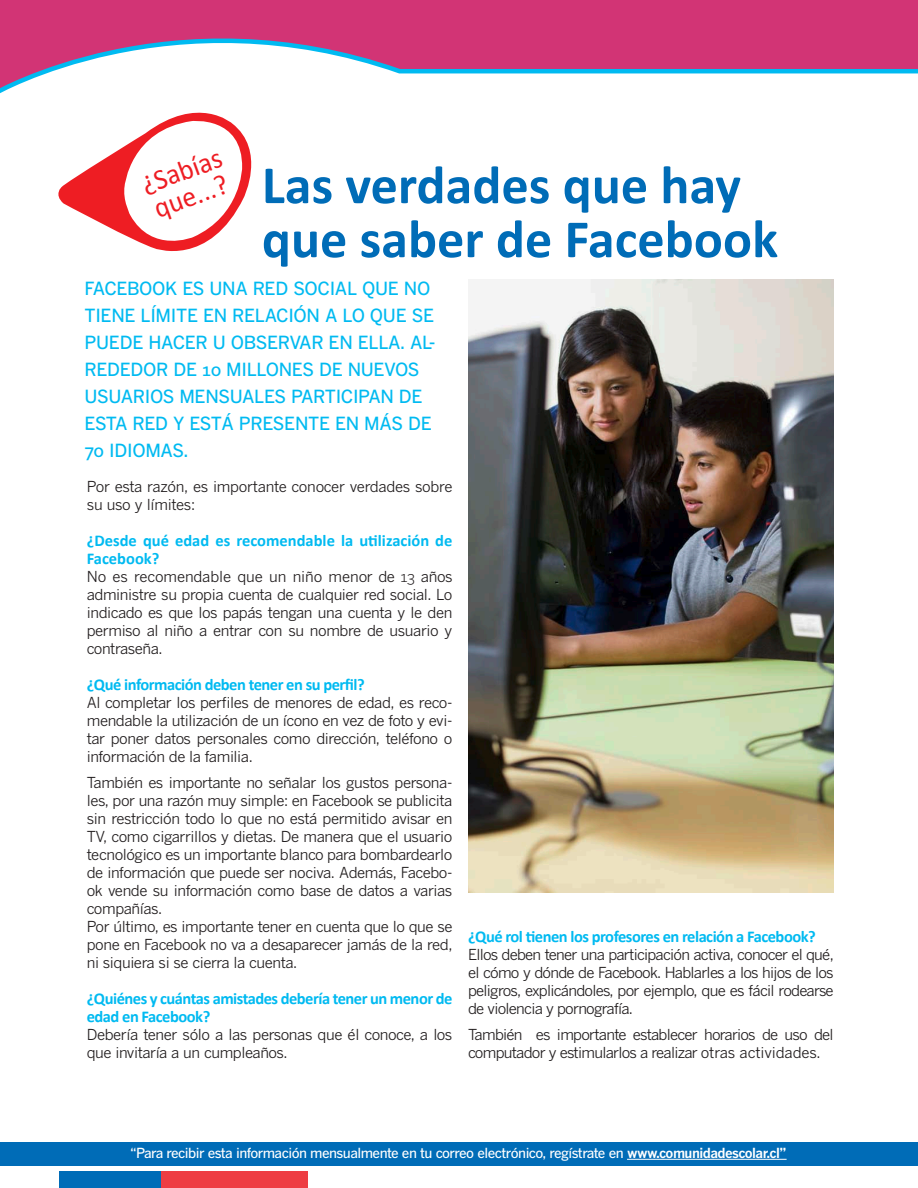
<style>
.page{position:relative;width:918px;height:1188px;background:#fff}
.page>*{position:absolute;margin:0;border:0;box-sizing:border-box;transform-origin:0 0}
.CREDITO_CARTA{font:700 54.15px/54px "Calibri";color:#006cb7}
.CREDITO_CARTA-2{font:28.5px "Calibri";color:#ee1d23}
.t1{font:500 18px/27px "Benton Gothic";letter-spacing:-.02em;color:#00baf1}
.t2{font:700 16.5px/18px "Calibri";letter-spacing:-.03em;color:#00baf1}
.t3{font:700 16.5px/18px "Calibri";color:#00baf1}
.t4{font:15px/18px "Benton Gothic";letter-spacing:-.03em;color:#231f20;text-align:justify}
.t5{font:15px/18px "Benton Gothic";letter-spacing:-.05em;color:#231f20}
.t6{font:500 13.8px "Benton Gothic OS";letter-spacing:-.04em;color:#fff}
.s1{font-weight:700}
</style>
<div class="page">
<div style="left:0;top:1142px;width:918px;height:24px;background:#006cb7"></div>
<hr style="left:627px;top:1159px;width:160px;height:1px;background:#fff">
<svg style="left:58px;top:164px;width:194px;height:87px"></svg>
<svg style="left:0;top:0;width:918px;height:164px"></svg>
<div style="left:59px;top:1171px;width:102px;height:17px;background:#006cb7"></div>
<div style="left:161px;top:1171px;width:146px;height:17px;background:#ee3d43"></div>
<img style="left:468px;top:280px;width:366px;height:612px">
<p class="CREDITO_CARTA-2" style="left:136px;top:169px;width:85px;rotate:-20deg">¿Sabías</p>
<p class="CREDITO_CARTA-2" style="left:149px;top:193px;width:78px;rotate:-20deg">que...?</p>
<p class="CREDITO_CARTA" style="left:262px;top:156px;width:518px">Las verdades que hay que saber de Facebook</p>
<p class="t1" style="left:85px;top:274px;width:353px">FACEBOOK ES UNA RED SOCIAL QUE NO<br>TIENE LÍMITE EN RELACIÓN A LO QUE SE<br>PUEDE HACER U OBSERVAR EN ELLA. AL-<br>REDEDOR DE 10 MILLONES DE NUEVOS<br>USUARIOS MENSUALES PARTICIPAN DE<br>ESTA RED Y ESTÁ PRESENTE EN MÁS DE<br>70 IDIOMAS.</p>
<p class="t4" style="left:87px;top:477px;width:367px">Por esta razón, es importante conocer verdades sobre su uso y límites:</p>
<p class="t3" style="left:87px;top:530px;width:367px">¿Desde qué edad es recomendable la utilización de<br>Facebook?</p>
<p class="t4" style="left:87px;top:567px;width:367px">No es recomendable que un niño menor de 13 años administre su propia cuenta de cualquier red social. Lo indicado es que los papás tengan una cuenta y le den permiso al niño a entrar con su nombre de usuario y contraseña.</p>
<p class="t2" style="left:87px;top:674px;width:279px">¿Qué información deben tener en su perfil?</p>
<p class="t4" style="left:87px;top:693px;width:367px">Al completar los perfiles de menores de edad, es reco&shy;mendable la utilización de un ícono en vez de foto y evi&shy;tar poner datos personales como dirección, teléfono o información de la familia.</p>
<p class="t4" style="left:87px;top:773px;width:367px">También es importante no señalar los gustos persona&shy;les, por una razón muy simple: en Facebook se publicita sin restricción todo lo que no está permitido avisar en TV, como cigarrillos y dietas. De manera que el usuario tecnológico es un importante blanco para bombardearlo de información que puede ser nociva. Además, Facebo&shy;ok vende su información como base de datos a varias compañías.</p>
<p class="t4" style="left:87px;top:917px;width:367px">Por último, es importante tener en cuenta que lo que se pone en Facebook no va a desaparecer jamás de la red, ni siquiera si se cierra la cuenta.</p>
<p class="t2" style="left:87px;top:989px;width:367px">¿Quiénes y cuántas amistades debería tener un menor de edad en Facebook?</p>
<p class="t4" style="left:87px;top:1025px;width:367px">Debería tener sólo a las personas que él conoce, a los que invitaría a un cumpleaños.</p>
<p class="t2" style="left:468px;top:927px;width:349px">¿Qué rol tienen los profesores en relación a Facebook?</p>
<p class="t4" style="left:468px;top:945px;width:367px">Ellos deben tener una participación activa, conocer el qué, el cómo y dónde de Facebook. Hablarles a los hijos de los peligros, explicándoles, por ejemplo, que es fácil rodearse de violencia y pornografía.</p>
<p class="t5" style="left:468px;top:1026px;width:367px">También es importante establecer horarios de uso del computador y estimularlos a realizar otras actividades.</p>
<p class="t6" style="left:130px;top:1145px;width:658px">“Para recibir esta información mensualmente en tu correo electrónico, regístrate en <span class="s1">www.comunidadescolar.cl”</span></p>
</div>
